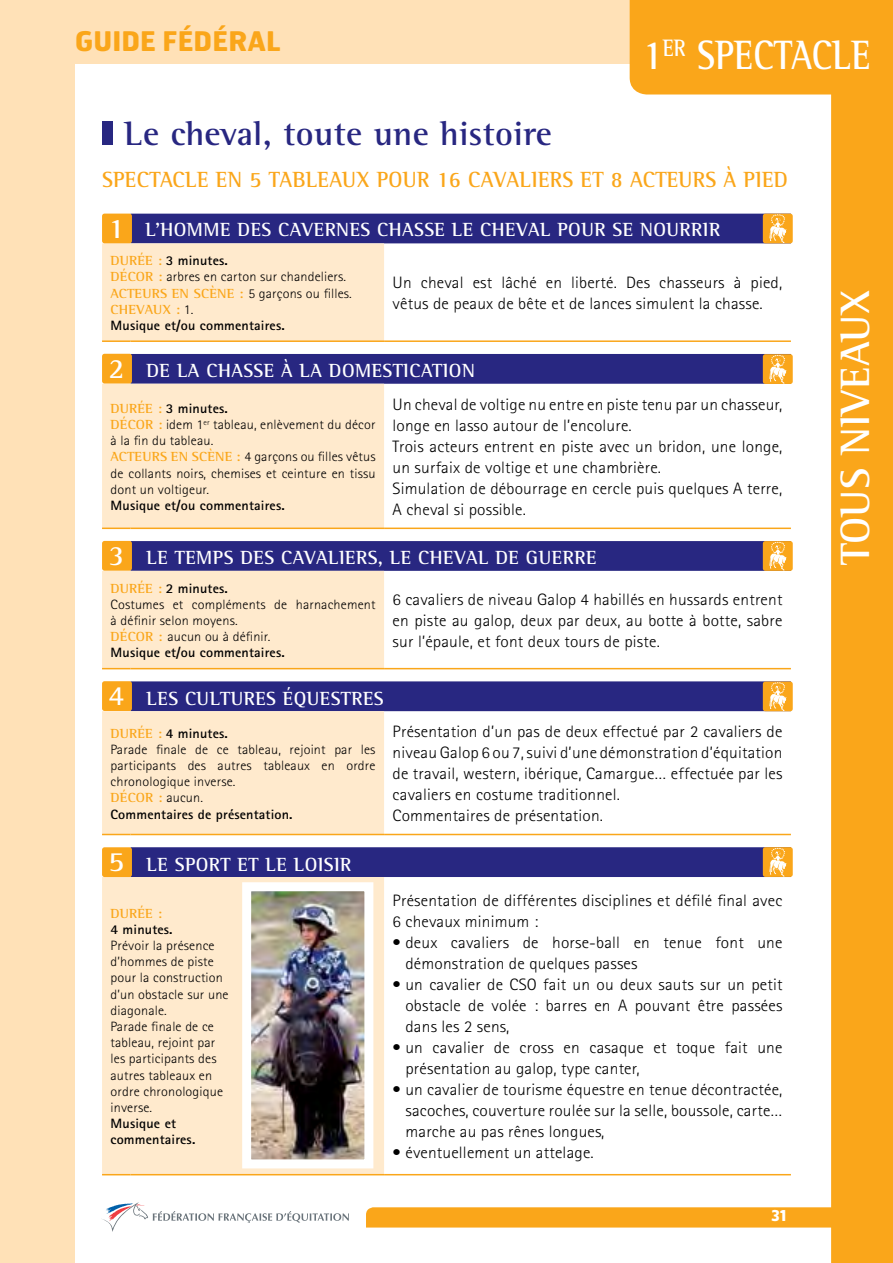
<style>
.page{position:relative;width:893px;height:1263px;background:#ffe1b7}
.page>*{position:absolute;margin:0;border:0;box-sizing:border-box;transform-origin:0 0}
.t1{font:700 42px "Rotis Semi Serif";color:#fff;scale:.85 1}
.t2{font:700 42px "Rotis Semi Serif";color:#fff}
.t3{font:700 34.5px "Rotis Semi Serif";color:#282781}
.t4{font:700 28.5px "Rotis Semi Serif";color:#fff}
.t5{font:700 27px "Hermes";color:#faa61a}
.t6{font:700 22.5px "Rotis Semi Serif";letter-spacing:.01em;color:#faa61a;scale:.96 1}
.t7{font:700 19.5px "Rotis Semi Serif";letter-spacing:.02em;color:#fff}
.t8{font:300 16.5px/21px "Rotis Sans Serif";letter-spacing:.01em;color:#000;scale:1.05 1}
.t9{font:700 15px "Hermes";color:#fff}
.t10{font:300 13.5px/16.2px "Rotis Sans Serif";letter-spacing:.01em;color:#000;scale:1.05 1}
.t11{font:700 13.5px/16.2px "Rotis Sans Serif";letter-spacing:.01em;color:#000;scale:1.05 1}
.t12{font:700 13.5px "Rotis Semi Serif";letter-spacing:.01em;color:#faa61a;scale:1.05 1}
.s1{font-family:"Rotis Semi Serif";font-weight:700;color:#faa61a}
.s2{font-weight:700}
.s3{font-family:"Rotis Sans Serif";font-weight:300;color:#000}
</style>
<div class="page">
<div style="left:75px;top:64px;width:756px;height:1199px;background:#fff"></div>
<div style="left:831px;top:0;width:62px;height:1263px;background:#faa61a"></div>
<div style="left:366px;top:1207px;width:465px;height:20px;background:#faa61a"></div>
<svg style="left:102px;top:1202px;width:247px;height:30px"></svg>
<div style="left:630px;top:0;width:201px;height:94px;background:#faa61a"></div>
<div style="left:102px;top:122px;width:11px;height:23px;background:#282781"></div>
<svg style="left:131px;top:214px;width:660px;height:663px"></svg>
<svg style="left:102px;top:243px;width:282px;height:931px;background:#e1d0c5"></svg>
<svg style="left:102px;top:528px;width:29px;height:1px"></svg>
<hr style="left:131px;top:528px;width:253px;height:1px;background:#faa61a">
<hr style="left:384px;top:528px;width:407px;height:1px;background:#faa61a">
<hr style="left:102px;top:340px;width:29px;height:2px;background:#faa61a">
<hr style="left:131px;top:340px;width:253px;height:2px;background:#faa61a">
<hr style="left:384px;top:340px;width:407px;height:2px;background:#faa61a">
<svg style="left:102px;top:668px;width:29px;height:1px"></svg>
<hr style="left:131px;top:668px;width:253px;height:1px;background:#faa61a">
<hr style="left:384px;top:668px;width:407px;height:1px;background:#faa61a">
<svg style="left:102px;top:834px;width:29px;height:1px"></svg>
<hr style="left:131px;top:834px;width:253px;height:1px;background:#faa61a">
<hr style="left:384px;top:834px;width:407px;height:1px;background:#faa61a">
<svg style="left:102px;top:1174px;width:29px;height:1px"></svg>
<hr style="left:131px;top:1174px;width:253px;height:1px;background:#faa61a">
<hr style="left:384px;top:1174px;width:407px;height:1px;background:#faa61a">
<img style="left:252px;top:892px;width:111px;height:266px">
<div style="left:242px;top:882px;width:131px;height:286px;border:9px solid #fff"></div>
<div style="left:763px;top:214px;width:30px;height:29px;background:#faa61a;border-radius:3px"></div>
<svg style="left:769px;top:214px;width:18px;height:29px"></svg>
<div style="left:102px;top:214px;width:30px;height:29px;background:#faa61a;border-radius:3px"></div>
<div style="left:102px;top:354px;width:30px;height:29px;background:#faa61a;border-radius:3px"></div>
<div style="left:102px;top:541px;width:30px;height:30px;background:#faa61a;border-radius:3px"></div>
<div style="left:102px;top:681px;width:30px;height:30px;background:#faa61a;border-radius:3px"></div>
<div style="left:102px;top:847px;width:30px;height:30px;background:#faa61a;border-radius:3px"></div>
<div style="left:763px;top:354px;width:30px;height:30px;background:#faa61a;border-radius:3px"></div>
<svg style="left:769px;top:355px;width:18px;height:28px"></svg>
<div style="left:763px;top:541px;width:30px;height:30px;background:#faa61a;border-radius:3px"></div>
<svg style="left:769px;top:542px;width:18px;height:28px"></svg>
<div style="left:763px;top:681px;width:30px;height:30px;background:#faa61a;border-radius:3px"></div>
<svg style="left:769px;top:682px;width:18px;height:29px"></svg>
<div style="left:763px;top:847px;width:30px;height:30px;background:#faa61a;border-radius:3px"></div>
<svg style="left:769px;top:848px;width:18px;height:28px"></svg>
<h3 class="t5" style="left:75px;top:23px;width:207px">GUIDE FÉDÉRAL</h3>
<h1 class="t1" style="left:643px;top:30px;width:87px">1<sup>ER</sup> SPECTACLE</h1>
<h2 class="t3" style="left:124px;top:113px;width:429px">LE CHEVAL, TOUTE UNE HISTOIRE</h2>
<h3 class="t6" style="left:102px;top:166px;width:716px">SPECTACLE EN 5 TABLEAUX POUR 16 CAVALIERS ET 8 ACTEURS À PIED</h3>
<p class="t7" style="left:146px;top:218px;width:576px">L’HOMME DES CAVERNES CHASSE LE CHEVAL POUR SE NOURRIR</p>
<p class="t10" style="left:111px;top:253px;width:231px"><span class="s1">DURÉE :</span> <span class="s2">3 minutes.<br></span><span class="s1">DÉCOR :</span> arbres en carton sur chandeliers.<br><span class="s1">ACTEURS EN SCÈNE :</span> 5 garçons ou filles.</p>
<p class="t12" style="left:111px;top:301px;width:81px">CHEVAUX : <span class="s3">1.</span></p>
<p class="t11" style="left:111px;top:317px;width:167px">Musique et/ou commentaires.</p>
<h3 class="t4" style="left:108px;top:211px;width:17px">1</h3>
<p class="t8" style="left:393px;top:272px;width:373px">Un cheval est lâché en liberté. Des chasseurs à pied, vêtus de peaux de bête et de lances simulent la chasse.</p>
<p class="t7" style="left:147px;top:359px;width:330px">DE LA CHASSE À LA DOMESTICATION</p>
<p class="t10" style="left:111px;top:400px;width:254px"><span class="s1">DURÉE :</span> <span class="s2">3 minutes.<br></span><span class="s1">DÉCOR :</span> idem 1<sup>er</sup> tableau, enlèvement du décor à la fin du tableau.<br><span class="s1">ACTEURS EN SCÈNE :</span> 4 garçons ou filles vêtus de collants noirs, chemises et ceinture en tissu dont un voltigeur.</p>
<p class="t11" style="left:111px;top:497px;width:167px">Musique et/ou commentaires.</p>
<h3 class="t4" style="left:108px;top:351px;width:17px">2</h3>
<p class="t8" style="left:393px;top:394px;width:373px">Un cheval de voltige nu entre en piste tenu par un chasseur, longe en lasso autour de l’encolure.<br>Trois acteurs entrent en piste avec un bridon, une longe, un surfaix de voltige et une chambrière.<br>Simulation de débourrage en cercle puis quelques A terre, A cheval si possible.</p>
<p class="t7" style="left:147px;top:546px;width:451px">LE TEMPS DES CAVALIERS, LE CHEVAL DE GUERRE</p>
<p class="t10" style="left:111px;top:580px;width:254px"><span class="s1">DURÉE :</span> <span class="s2">2 minutes.<br></span>Costumes et compléments de harnachement à définir selon moyens.<br><span class="s1">DÉCOR :</span> aucun ou à définir.<br><span class="s2">Musique et/ou commentaires.</span></p>
<h3 class="t4" style="left:108px;top:538px;width:17px">3</h3>
<p class="t8" style="left:393px;top:589px;width:373px;text-align:justify">6 cavaliers de niveau Galop 4 habillés en hussards entrent en piste au galop, deux par deux, au botte à botte, sabre sur l’épaule, et font deux tours de piste.</p>
<p class="t7" style="left:147px;top:686px;width:239px">LES CULTURES ÉQUESTRES</p>
<p class="t10" style="left:111px;top:725px;width:254px"><span class="s1">DURÉE :</span> <span class="s2">4 minutes.<br></span>Parade finale de ce tableau, rejoint par les participants des autres tableaux en ordre chronologique inverse.</p>
<p class="t12" style="left:111px;top:790px;width:90px">DÉCOR : <span class="s3">aucun.</span></p>
<p class="t11" style="left:111px;top:806px;width:175px">Commentaires de présentation.</p>
<h3 class="t4" style="left:108px;top:679px;width:17px">4</h3>
<p class="t8" style="left:393px;top:721px;width:373px">Présentation d’un pas de deux effectué par 2 cavaliers de niveau Galop 6 ou 7, suivi d’une démonstration d’équitation de travail, western, ibérique, Camargue… effectuée par les cavaliers en costume traditionnel.<br>Commentaires de présentation.</p>
<h3 class="t4" style="left:108px;top:845px;width:17px">5</h3>
<p class="t7" style="left:147px;top:852px;width:206px">LE SPORT ET LE LOISIR</p>
<p class="t12" style="left:111px;top:905px;width:51px">DURÉE :</p>
<p class="t11" style="left:111px;top:921px;width:61px">4 minutes.</p>
<p class="t10" style="left:111px;top:937px;width:114px">Prévoir la présence d’hommes de piste pour la construction d’un obstacle sur une diagonale.<br>Parade finale de ce tableau, rejoint par les participants des autres tableaux en ordre chronologique inverse.</p>
<p class="t11" style="left:111px;top:1115px;width:82px">Musique et commentaires.</p>
<p class="t8" style="left:393px;top:890px;width:373px">Présentation de différentes disciplines et défilé final avec<br>6 chevaux minimum :</p>
<p class="t8" style="left:405px;top:932px;width:360px;text-indent:-13px">• deux cavaliers de horse-ball en tenue font une démonstration de quelques passes</p>
<p class="t8" style="left:405px;top:974px;width:361px;text-align:justify;text-indent:-13px">• un cavalier de CSO fait un ou deux sauts sur un petit obstacle de volée : barres en A pouvant être passées dans les 2 sens,</p>
<p class="t8" style="left:405px;top:1037px;width:361px;text-indent:-13px">• un cavalier de cross en casaque et toque fait une présentation au galop, type canter,</p>
<p class="t8" style="left:405px;top:1079px;width:361px;text-align:justify;text-indent:-13px">• un cavalier de tourisme équestre en tenue décontractée, sacoches, couverture roulée sur la selle, boussole, carte… marche au pas rênes longues,</p>
<p class="t8" style="left:393px;top:1142px;width:193px">• éventuellement un attelage.</p>
<p class="t9" style="left:771px;top:1206px;width:17px">31</p>
<h1 class="t2" style="left:830px;top:565px;width:278px;rotate:-90deg">TOUS NIVEAUX</h1>
</div>
